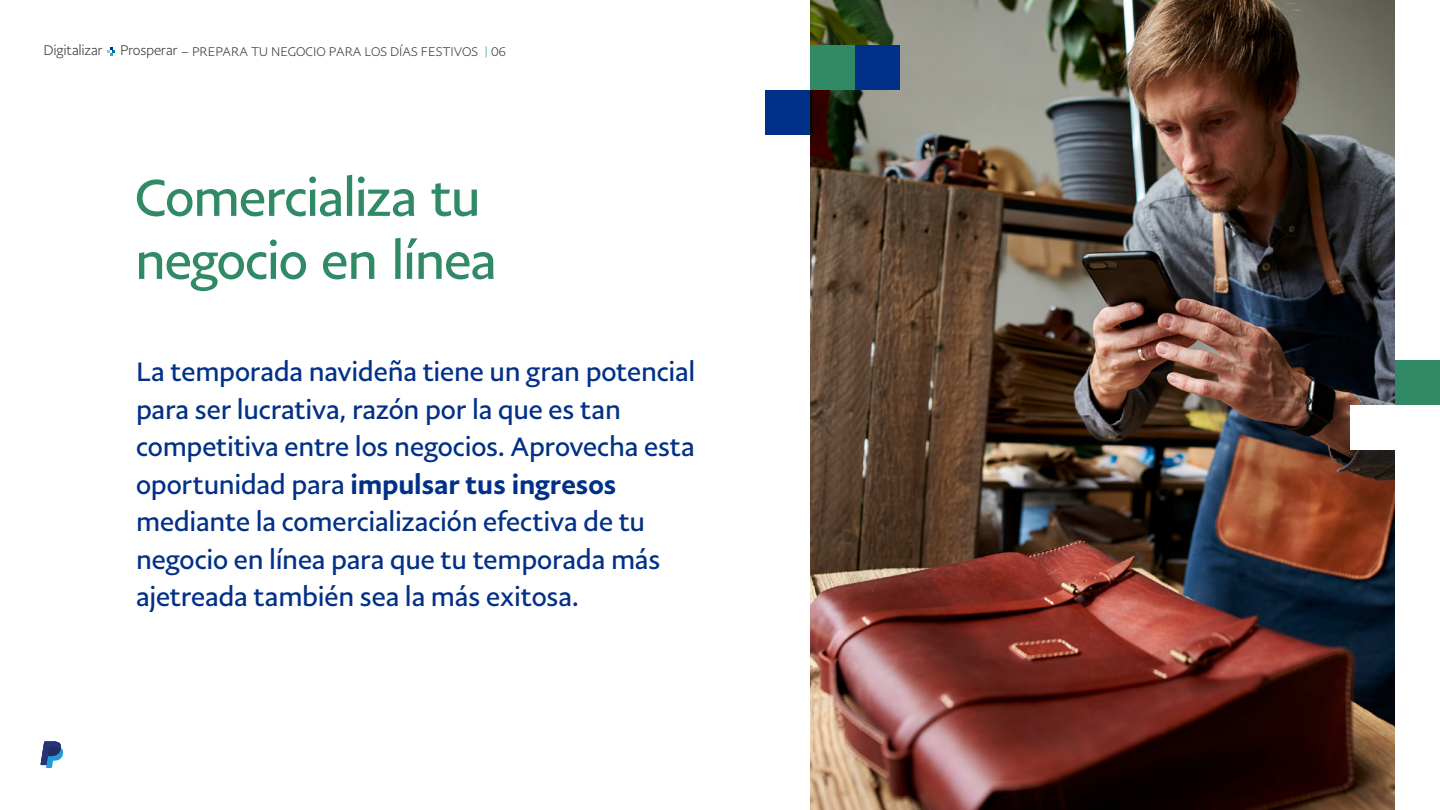
<style>
.page{position:relative;width:1440px;height:810px;background:#fff}
.page>*{position:absolute;margin:0;border:0;box-sizing:border-box;transform-origin:0 0}
.t1{font:52.5px/63px "Pay Pal Sans Big";letter-spacing:-.03em;color:#308a66}
.t2{font:27px/37.5px "Pay Pal Sans Big";letter-spacing:-.005em;color:#003087}
.t3{font:300 12.75px "Pay Pal Sans Big";color:#343331}
.s1{font-size:14.17px}
.s2{color:#38af88}
.s3{font-weight:500}
</style>
<div class="page">
<svg style="left:41px;top:741px;width:22px;height:27px"></svg>
<svg style="left:107px;top:47px;width:8px;height:9px"></svg>
<img style="left:810px;top:0;width:585px;height:810px">
<div style="left:1395px;top:360px;width:45px;height:45px;background:#308a66"></div>
<div style="left:810px;top:45px;width:45px;height:45px;background:#308a66"></div>
<div style="left:1350px;top:405px;width:45px;height:45px;background:#fff"></div>
<div style="left:765px;top:90px;width:45px;height:45px;background:#003087"></div>
<div style="left:855px;top:45px;width:45px;height:45px;background:#003087"></div>
<p class="t3" style="left:44px;top:44px;width:464px"><span class="s1">Digitalizar Prosperar</span> – PREPARA TU NEGOCIO PARA LOS DÍAS FESTIVOS <span class="s2">|</span> 06</p>
<h1 class="t1" style="left:135px;top:165px;width:363px">Comercializa tu negocio en línea</h1>
<p class="t2" style="left:136px;top:352px;width:561px">La temporada navideña tiene un gran potencial para ser lucrativa, razón por la que es tan competitiva entre los negocios. Aprovecha esta oportunidad para <span class="s3">impulsar tus ingresos </span>mediante la comercialización efectiva de tu negocio en línea para que tu temporada más ajetreada también sea la más exitosa.</p>
</div>
